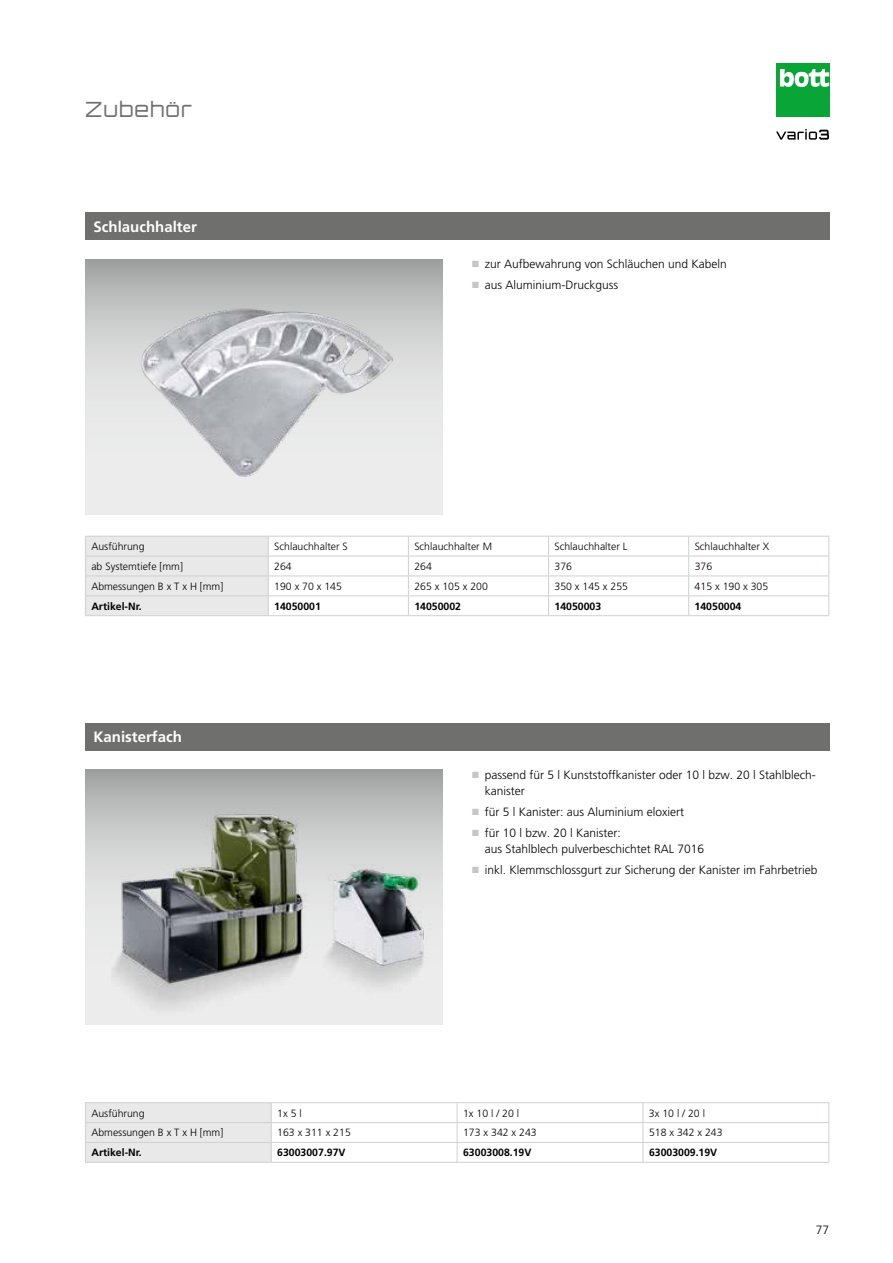
<style>
.page{position:relative;width:893px;height:1263px;background:#fff}
.page>*{position:absolute;margin:0;border:0;box-sizing:border-box;transform-origin:0 0}
.t1{font:300 21px "Orbitron CE";letter-spacing:.06em;color:#6f6f6e}
.t2{font:700 15px "Frutiger LT Pro";color:#fff}
.t3{font:300 12px/16.5px "Frutiger LT Pro";color:#000}
.t4{font:300 10.5px "Frutiger LT Pro";color:#000}
.t5{font:700 10.5px "Frutiger LT Pro";color:#000}
.s1{color:#c5c6c6}
</style>
<div class="page">
<div style="left:776px;top:64px;width:53px;height:53px;background:#0aa537"></div>
<svg style="left:780px;top:69px;width:49px;height:18px"></svg>
<svg style="left:776px;top:129px;width:53px;height:11px"></svg>
<svg style="left:85px;top:259px;width:357px;height:255px;background:#d8d9d9"></svg>
<img style="left:121px;top:259px;width:285px;height:255px">
<svg style="left:85px;top:770px;width:357px;height:255px;background:#c2c2c3"></svg>
<img style="left:92px;top:799px;width:340px;height:216px">
<div style="left:85px;top:213px;width:744px;height:27px;background:#6f6f6e"></div>
<hr style="left:268px;top:536px;width:140px;height:1px;background:#cfd0d0">
<hr style="left:408px;top:536px;width:141px;height:1px;background:#cfd0d0">
<hr style="left:549px;top:536px;width:140px;height:1px;background:#cfd0d0">
<hr style="left:689px;top:536px;width:140px;height:1px;background:#cfd0d0">
<hr style="left:268px;top:556px;width:140px;height:1px;background:#cfd0d0">
<hr style="left:408px;top:556px;width:141px;height:1px;background:#cfd0d0">
<hr style="left:549px;top:556px;width:140px;height:1px;background:#cfd0d0">
<hr style="left:689px;top:556px;width:140px;height:1px;background:#cfd0d0">
<hr style="left:268px;top:575px;width:140px;height:1px;background:#cfd0d0">
<hr style="left:408px;top:575px;width:141px;height:1px;background:#cfd0d0">
<hr style="left:549px;top:575px;width:140px;height:1px;background:#cfd0d0">
<hr style="left:689px;top:575px;width:140px;height:1px;background:#cfd0d0">
<hr style="left:268px;top:595px;width:140px;height:1px;background:#cfd0d0">
<svg style="left:85px;top:536px;width:184px;height:80px;background:#e7e7e7"></svg>
<hr style="left:268px;top:615px;width:140px;height:1px;background:#cfd0d0">
<hr style="left:408px;top:595px;width:141px;height:1px;background:#cfd0d0">
<svg style="left:408px;top:536px;width:1px;height:79px"></svg>
<hr style="left:408px;top:615px;width:141px;height:1px;background:#cfd0d0">
<hr style="left:549px;top:595px;width:140px;height:1px;background:#cfd0d0">
<svg style="left:548px;top:536px;width:1px;height:79px"></svg>
<hr style="left:549px;top:615px;width:140px;height:1px;background:#cfd0d0">
<hr style="left:689px;top:595px;width:140px;height:1px;background:#cfd0d0">
<svg style="left:688px;top:536px;width:1px;height:79px"></svg>
<svg style="left:828px;top:537px;width:1px;height:78px"></svg>
<hr style="left:689px;top:615px;width:140px;height:1px;background:#cfd0d0">
<div style="left:85px;top:723px;width:744px;height:27px;background:#6f6f6e"></div>
<hr style="left:85px;top:1102px;width:186px;height:1px;background:#cfd0d0">
<hr style="left:271px;top:1102px;width:186px;height:1px;background:#cfd0d0">
<hr style="left:457px;top:1102px;width:186px;height:1px;background:#cfd0d0">
<hr style="left:643px;top:1102px;width:186px;height:1px;background:#cfd0d0">
<hr style="left:271px;top:1122px;width:186px;height:1px;background:#cfd0d0">
<hr style="left:457px;top:1122px;width:186px;height:1px;background:#cfd0d0">
<hr style="left:643px;top:1122px;width:186px;height:1px;background:#cfd0d0">
<hr style="left:85px;top:1162px;width:186px;height:1px;background:#cfd0d0">
<hr style="left:271px;top:1142px;width:186px;height:1px;background:#cfd0d0">
<div style="left:85px;top:1103px;width:187px;height:59px;background:#e9e9e9"></div>
<hr style="left:271px;top:1162px;width:186px;height:1px;background:#cfd0d0">
<hr style="left:457px;top:1142px;width:186px;height:1px;background:#cfd0d0">
<svg style="left:457px;top:1103px;width:1px;height:59px"></svg>
<hr style="left:457px;top:1162px;width:186px;height:1px;background:#cfd0d0">
<hr style="left:643px;top:1142px;width:186px;height:1px;background:#cfd0d0">
<svg style="left:643px;top:1103px;width:1px;height:59px"></svg>
<svg style="left:828px;top:1103px;width:1px;height:59px"></svg>
<hr style="left:643px;top:1162px;width:186px;height:1px;background:#cfd0d0">
<h1 class="t1" style="left:85px;top:97px;width:108px">Zubehör</h1>
<p class="t2" style="left:94px;top:218px;width:105px">Schlauchhalter</p>
<p class="t3" style="left:472px;top:256px;width:256px"><span class="s1">■</span> zur Aufbewahrung von Schläuchen und Kabeln</p>
<p class="t3" style="left:472px;top:277px;width:148px"><span class="s1">■</span> aus Aluminium-Druckguss</p>
<p class="t4" style="left:91px;top:540px;width:55px">Ausführung</p>
<p class="t4" style="left:274px;top:540px;width:75px">Schlauchhalter S</p>
<p class="t4" style="left:414px;top:540px;width:79px">Schlauchhalter M</p>
<p class="t4" style="left:554px;top:540px;width:74px">Schlauchhalter L</p>
<p class="t4" style="left:695px;top:540px;width:76px">Schlauchhalter X</p>
<p class="t4" style="left:91px;top:560px;width:93px">ab Systemtiefe [mm]</p>
<p class="t4" style="left:274px;top:560px;width:19px">264</p>
<p class="t4" style="left:414px;top:560px;width:19px">264</p>
<p class="t4" style="left:554px;top:560px;width:19px">376</p>
<p class="t4" style="left:695px;top:560px;width:19px">376</p>
<p class="t4" style="left:91px;top:580px;width:133px">Abmessungen B x T x H [mm]</p>
<p class="t4" style="left:274px;top:580px;width:69px">190 x 70 x 145</p>
<p class="t4" style="left:414px;top:580px;width:75px">265 x 105 x 200</p>
<p class="t4" style="left:554px;top:580px;width:75px">350 x 145 x 255</p>
<p class="t4" style="left:695px;top:580px;width:75px">415 x 190 x 305</p>
<p class="t5" style="left:91px;top:600px;width:52px">Artikel-Nr.</p>
<p class="t5" style="left:274px;top:600px;width:48px">14050001</p>
<p class="t5" style="left:414px;top:600px;width:48px">14050002</p>
<p class="t5" style="left:554px;top:600px;width:48px">14050003</p>
<p class="t5" style="left:695px;top:600px;width:48px">14050004</p>
<p class="t2" style="left:94px;top:728px;width:90px">Kanisterfach</p>
<p class="t3" style="left:485px;top:766px;width:333px;text-indent:-13px"><span class="s1">■</span> passend für 5 l Kunststoffkanister oder 10 l bzw. 20 l Stahlblech&shy;kanister</p>
<p class="t3" style="left:472px;top:804px;width:214px"><span class="s1">■</span> für 5 l Kanister: aus Aluminium eloxiert</p>
<p class="t3" style="left:485px;top:824px;width:221px;text-indent:-13px"><span class="s1">■</span> für 10 l bzw. 20 l Kanister:<br>aus Stahlblech pulverbeschichtet RAL 7016</p>
<p class="t3" style="left:472px;top:862px;width:347px"><span class="s1">■</span> inkl. Klemmschlossgurt zur Sicherung der Kanister im Fahrbetrieb</p>
<p class="t4" style="left:91px;top:1107px;width:55px">Ausführung</p>
<p class="t4" style="left:277px;top:1107px;width:26px">1x 5 l</p>
<p class="t4" style="left:463px;top:1107px;width:58px">1x 10 l / 20 l</p>
<p class="t4" style="left:649px;top:1107px;width:58px">3x 10 l / 20 l</p>
<p class="t4" style="left:91px;top:1127px;width:133px">Abmessungen B x T x H [mm]</p>
<p class="t4" style="left:277px;top:1127px;width:75px">163 x 311 x 215</p>
<p class="t4" style="left:463px;top:1127px;width:75px">173 x 342 x 243</p>
<p class="t4" style="left:649px;top:1127px;width:75px">518 x 342 x 243</p>
<p class="t5" style="left:91px;top:1146px;width:52px">Artikel-Nr.</p>
<p class="t5" style="left:277px;top:1146px;width:70px">63003007.97V</p>
<p class="t5" style="left:463px;top:1146px;width:70px">63003008.19V</p>
<p class="t5" style="left:649px;top:1146px;width:70px">63003009.19V</p>
<p class="t3" style="left:816px;top:1221px;width:15px">77</p>
</div>
